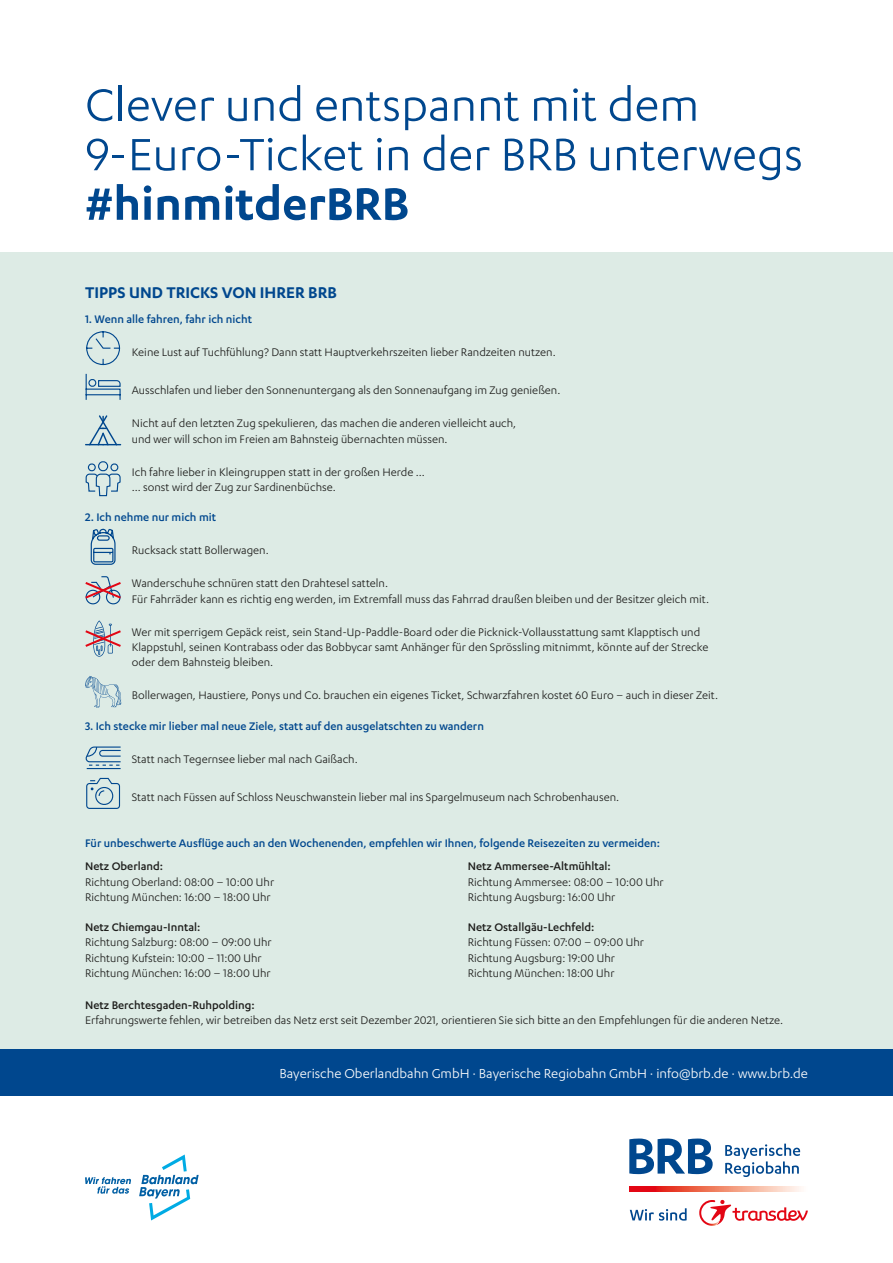
<style>
.page{position:relative;width:893px;height:1263px;background:#fff}
.page>*{position:absolute;margin:0;border:0;box-sizing:border-box;transform-origin:0 0}
.t1{font:52.5px/49.5px "Karbon";color:#00478e}
.t2{font:600 52.5px "Karbon";color:#00478e}
.t3{font:600 18px "Karbon";color:#00478e}
.t4{font:15px "Karbon";color:#fff}
.t5{font:12.75px/15.3px "Karbon";color:#1d1d1b}
.t6{font:500 12.75px "Karbon";color:#00478e}
.t7{font:500 12.75px "Karbon";color:#1d1d1b}
</style>
<div class="page">
<div style="left:0;top:253px;width:893px;height:843px;background:#ddebe5"></div>
<div style="left:0;top:1049px;width:893px;height:47px;background:#00478e"></div>
<svg style="left:86px;top:331px;width:35px;height:35px"></svg>
<svg style="left:85px;top:373px;width:36px;height:27px"></svg>
<svg style="left:85px;top:415px;width:36px;height:30px"></svg>
<svg style="left:85px;top:461px;width:36px;height:36px"></svg>
<svg style="left:91px;top:529px;width:25px;height:36px"></svg>
<svg style="left:85px;top:676px;width:36px;height:31px"></svg>
<svg style="left:85px;top:746px;width:36px;height:24px"></svg>
<svg style="left:86px;top:777px;width:35px;height:32px"></svg>
<svg style="left:629px;top:1186px;width:172px;height:5px"></svg>
<svg style="left:630px;top:1208px;width:57px;height:12px"></svg>
<svg style="left:720px;top:1199px;width:88px;height:24px"></svg>
<img style="left:699px;top:1200px;width:21px;height:26px">
<svg style="left:725px;top:1143px;width:75px;height:34px"></svg>
<svg style="left:629px;top:1138px;width:84px;height:36px"></svg>
<svg style="left:139px;top:1154px;width:60px;height:66px"></svg>
<svg style="left:85px;top:1177px;width:46px;height:17px"></svg>
<svg style="left:85px;top:576px;width:36px;height:29px"></svg>
<svg style="left:85px;top:620px;width:36px;height:37px"></svg>
<h1 class="t1" style="left:85px;top:79px;width:720px">Clever und entspannt mit dem<br>9-Euro-Ticket in der BRB unterwegs</h1>
<h1 class="t2" style="left:85px;top:174px;width:326px">#hinmitderBRB</h1>
<h2 class="t3" style="left:85px;top:282px;width:253px">TIPPS UND TRICKS VON IHRER BRB</h2>
<p class="t6" style="left:85px;top:312px;width:169px">1. Wenn alle fahren, fahr ich nicht</p>
<p class="t5" style="left:132px;top:344px;width:425px">Keine Lust auf Tuchfühlung? Dann statt Hauptverkehrszeiten lieber Randzeiten nutzen.</p>
<p class="t5" style="left:132px;top:383px;width:430px">Ausschlafen und lieber den Sonnenuntergang als den Sonnenaufgang im Zug genießen.</p>
<p class="t5" style="left:132px;top:416px;width:386px">Nicht auf den letzten Zug spekulieren, das machen die anderen vielleicht auch, und wer will schon im Freien am Bahnsteig übernachten müssen.</p>
<p class="t5" style="left:132px;top:464px;width:295px">Ich fahre lieber in Kleingruppen statt in der großen Herde … … sonst wird der Zug zur Sardinenbüchse.</p>
<p class="t6" style="left:85px;top:510px;width:133px">2. Ich nehme nur mich mit</p>
<p class="t5" style="left:132px;top:542px;width:138px">Rucksack statt Bollerwagen.</p>
<p class="t5" style="left:132px;top:575px;width:579px">Wanderschuhe schnüren statt den Drahtesel satteln.<br>Für Fahrräder kann es richtig eng werden, im Extremfall muss das Fahrrad draußen bleiben und der Besitzer gleich mit.</p>
<p class="t5" style="left:132px;top:624px;width:578px">Wer mit sperrigem Gepäck reist, sein Stand-Up-Paddle-Board oder die Picknick-Vollausstattung samt Klapptisch und<br>Klappstuhl, seinen Kontrabass oder das Bobbycar samt Anhänger für den Sprössling mitnimmt, könnte auf der Strecke oder dem Bahnsteig bleiben.</p>
<p class="t5" style="left:132px;top:687px;width:588px">Bollerwagen, Haustiere, Ponys und Co. brauchen ein eigenes Ticket, Schwarzfahren kostet 60 Euro – auch in dieser Zeit.</p>
<p class="t6" style="left:85px;top:718px;width:400px">3. Ich stecke mir lieber mal neue Ziele, statt auf den ausgelatschten zu wandern</p>
<p class="t5" style="left:132px;top:751px;width:227px">Statt nach Tegernsee lieber mal nach Gaißach.</p>
<p class="t5" style="left:132px;top:789px;width:489px">Statt nach Füssen auf Schloss Neuschwanstein lieber mal ins Spargelmuseum nach Schrobenhausen.</p>
<p class="t6" style="left:85px;top:835px;width:577px">Für unbeschwerte Ausflüge auch an den Wochenenden, empfehlen wir Ihnen, folgende Reisezeiten zu vermeiden:</p>
<p class="t7" style="left:85px;top:859px;width:80px">Netz Oberland:</p>
<p class="t5" style="left:85px;top:874px;width:191px">Richtung Oberland: 08:00 – 10:00 Uhr<br>Richtung München: 16:00 – 18:00 Uhr</p>
<p class="t7" style="left:85px;top:920px;width:117px">Netz Chiemgau-Inntal:</p>
<p class="t5" style="left:85px;top:934px;width:188px">Richtung Salzburg: 08:00 – 09:00 Uhr<br>Richtung Kufstein: 10:00 – 11:00 Uhr<br>Richtung München: 16:00 – 18:00 Uhr</p>
<p class="t7" style="left:468px;top:859px;width:145px">Netz Ammersee-Altmühltal:</p>
<p class="t5" style="left:468px;top:874px;width:197px">Richtung Ammersee: 08:00 – 10:00 Uhr<br>Richtung Augsburg: 16:00 Uhr</p>
<p class="t7" style="left:468px;top:920px;width:128px">Netz Ostallgäu-Lechfeld:</p>
<p class="t5" style="left:468px;top:934px;width:178px">Richtung Füssen: 07:00 – 09:00 Uhr<br>Richtung Augsburg: 19:00 Uhr<br>Richtung München: 18:00 Uhr</p>
<p class="t7" style="left:85px;top:997px;width:171px">Netz Berchtesgaden-Ruhpolding:</p>
<p class="t5" style="left:85px;top:1012px;width:700px">Erfahrungswerte fehlen, wir betreiben das Netz erst seit Dezember 2021, orientieren Sie sich bitte an den Empfehlungen für die anderen Netze.</p>
<p class="t4" style="left:279px;top:1065px;width:530px">Bayerische Oberlandbahn GmbH ⋅ Bayerische Regiobahn GmbH ⋅ info@brb.de ⋅ www.brb.de</p>
</div>
